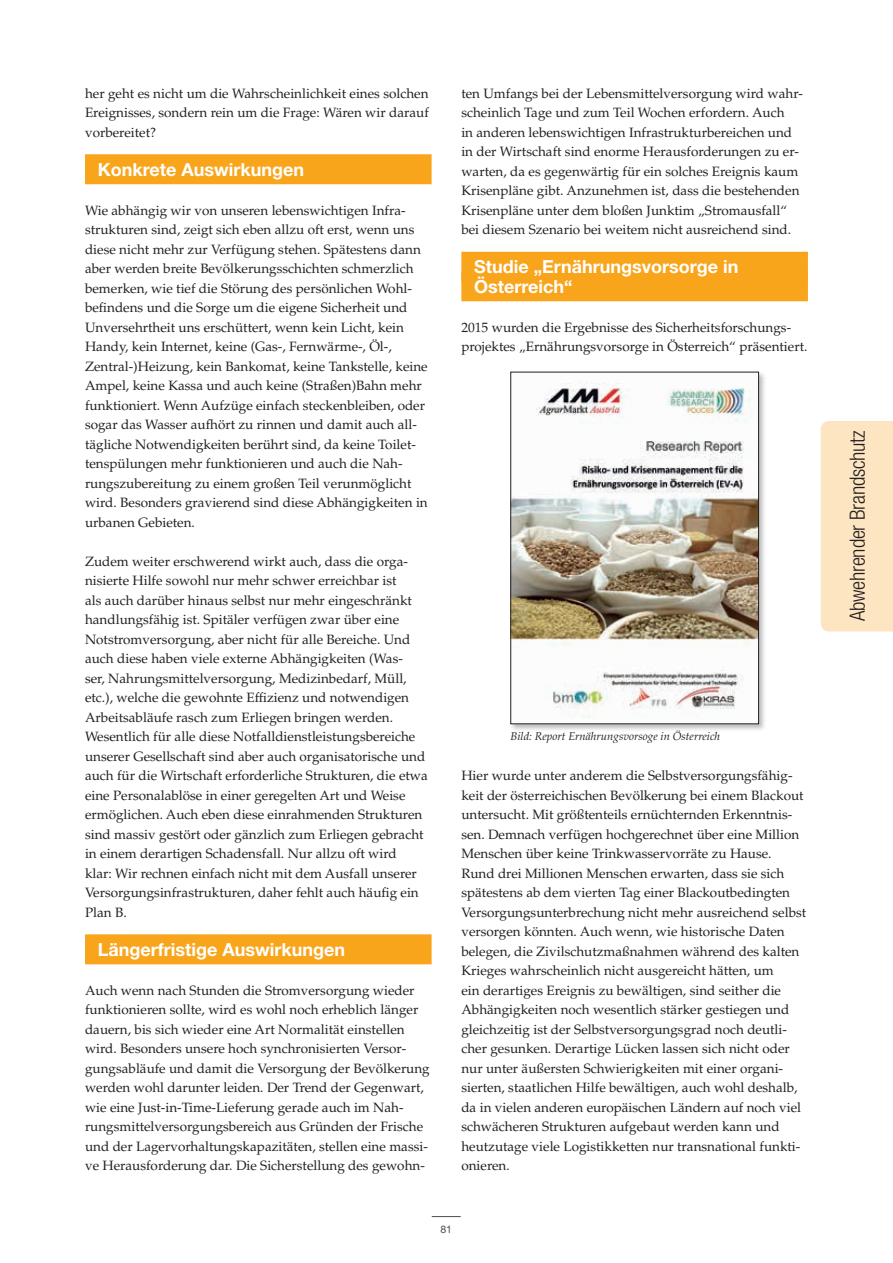
<style>
.page{position:relative;width:893px;height:1263px;background:#fff}
.page>*{position:absolute;margin:0;border:0;box-sizing:border-box;transform-origin:0 0}
.t1{font:300 condensed 21px "Helvetica Neue LT Std";letter-spacing:-.01em;color:#231f20}
.Headline_3_orange{font:700 18px "Helvetica Neue LT Std";color:#fff}
.fliesstext{font:13.5px/19.5px "Palatino LT Std";color:#231f20}
.BU{font:italic 11.25px "Palatino LT Std";color:#231f20}
.t2{font:10.5px "Helvetica Neue LT Std";color:#4b4c4d}
</style>
<div class="page">
<div style="left:85px;top:154px;width:347px;height:30px;background:#f9a51b"></div>
<div style="left:85px;top:934px;width:347px;height:30px;background:#f9a51b"></div>
<div style="left:461px;top:252px;width:347px;height:30px;background:#f9a51b"></div>
<div style="left:461px;top:271px;width:347px;height:30px;background:#f9a51b"></div>
<svg style="left:432px;top:1216px;width:29px;height:1px"></svg>
<div style="left:509px;top:370px;width:257px;height:361px;background:#231f20;opacity:.3"></div>
<img style="left:512px;top:374px;width:245px;height:348px">
<div style="left:510px;top:372px;width:249px;height:352px;border:1px solid #231f20"></div>
<div style="left:821px;top:421px;width:72px;height:210px;background:#fee5c1"></div>
<p class="fliesstext" style="left:85px;top:83px;width:345px;text-align:justify">her geht es nicht um die Wahrscheinlichkeit eines solchen Ereignisses, sondern rein um die Frage: Wären wir darauf vorbereitet?</p>
<p class="Headline_3_orange" style="left:98px;top:158px;width:208px">Konkrete Auswirkungen</p>
<p class="fliesstext" style="left:85px;top:200px;width:344px">Wie abhängig wir von unseren lebenswichtigen Infra&shy;strukturen sind, zeigt sich eben allzu oft erst, wenn uns diese nicht mehr zur Verfügung stehen. Spätestens dann aber werden breite Bevölkerungsschichten schmerzlich bemerken, wie tief die Störung des persönlichen Wohl&shy;befindens und die Sorge um die eigene Sicherheit und Unversehrtheit uns erschüttert, wenn kein Licht, kein Handy, kein Internet, keine (Gas-, Fernwärme-, Öl-, Zentral-)Heizung, kein Bankomat, keine Tankstelle, keine Ampel, keine Kassa und auch keine (Straßen)Bahn mehr funktioniert. Wenn Aufzüge einfach steckenbleiben, oder sogar das Wasser aufhört zu rinnen und damit auch all&shy;tägliche Notwendigkeiten berührt sind, da keine Toilet&shy;tenspülungen mehr funktionieren und auch die Nah&shy;rungszubereitung zu einem großen Teil verunmöglicht wird. Besonders gravierend sind diese Abhängigkeiten in urbanen Gebieten.</p>
<p class="fliesstext" style="left:85px;top:551px;width:344px">Zudem weiter erschwerend wirkt auch, dass die orga&shy;nisierte Hilfe sowohl nur mehr schwer erreichbar ist<br>als auch darüber hinaus selbst nur mehr eingeschränkt handlungsfähig ist. Spitäler verfügen zwar über eine Notstromversorgung, aber nicht für alle Bereiche. Und auch diese haben viele externe Abhängigkeiten (Was-<br>ser, Nahrungsmittelversorgung, Medizinbedarf, Müll, etc.), welche die gewohnte Effizienz und notwendigen Arbeitsabläufe rasch zum Erliegen bringen werden.<br>Wesentlich für alle diese Notfalldienstleistungsbereiche unserer Gesellschaft sind aber auch organisatorische und auch für die Wirtschaft erforderliche Strukturen, die etwa eine Personalablöse in einer geregelten Art und Weise ermöglichen. Auch eben diese einrahmenden Strukturen sind massiv gestört oder gänzlich zum Erliegen gebracht in einem derartigen Schadensfall. Nur allzu oft wird<br>klar: Wir rechnen einfach nicht mit dem Ausfall unserer Versorgungsinfrastrukturen, daher fehlt auch häufig ein Plan B.</p>
<p class="Headline_3_orange" style="left:98px;top:938px;width:249px">Längerfristige Auswirkungen</p>
<p class="fliesstext" style="left:85px;top:980px;width:346px">Auch wenn nach Stunden die Stromversorgung wieder funktionieren sollte, wird es wohl noch erheblich länger dauern, bis sich wieder eine Art Normalität einstellen wird. Besonders unsere hoch synchronisierten Versor&shy;gungsabläufe und damit die Versorgung der Bevölkerung werden wohl darunter leiden. Der Trend der Gegenwart, wie eine Just-in-Time-Lieferung gerade auch im Nah&shy;rungsmittelversorgungsbereich aus Gründen der Frische und der Lagervorhaltungskapazitäten, stellen eine massi&shy;ve Herausforderung dar. Die Sicherstellung des gewohn-</p>
<p class="fliesstext" style="left:461px;top:83px;width:343px">ten Umfangs bei der Lebensmittelversorgung wird wahr&shy;scheinlich Tage und zum Teil Wochen erfordern. Auch<br>in anderen lebenswichtigen Infrastrukturbereichen und in der Wirtschaft sind enorme Herausforderungen zu er&shy;warten, da es gegenwärtig für ein solches Ereignis kaum Krisenpläne gibt. Anzunehmen ist, dass die bestehenden Krisenpläne unter dem bloßen Junktim „Stromausfall“ bei diesem Szenario bei weitem nicht ausreichend sind.</p>
<p class="Headline_3_orange" style="left:474px;top:255px;width:266px">Studie „Ernährungsvorsorge in</p>
<p class="Headline_3_orange" style="left:474px;top:275px;width:100px">Österreich“</p>
<p class="fliesstext" style="left:461px;top:317px;width:348px">2015 wurden die Ergebnisse des Sicherheitsforschungs&shy;projektes „Ernährungsvorsorge in Österreich“ präsentiert.</p>
<p class="BU" style="left:510px;top:730px;width:211px">Bild: Report Ernährungsvorsoge in Österreich</p>
<p class="fliesstext" style="left:461px;top:766px;width:346px">Hier wurde unter anderem die Selbstversorgungsfähig&shy;keit der österreichischen Bevölkerung bei einem Blackout untersucht. Mit größtenteils ernüchternden Erkenntnis&shy;sen. Demnach verfügen hochgerechnet über eine Million Menschen über keine Trinkwasservorräte zu Hause.<br>Rund drei Millionen Menschen erwarten, dass sie sich spätestens ab dem vierten Tag einer Blackoutbedingten Versorgungsunterbrechung nicht mehr ausreichend selbst versorgen könnten. Auch wenn, wie historische Daten belegen, die Zivilschutzmaßnahmen während des kalten Krieges wahrscheinlich nicht ausgereicht hätten, um<br>ein derartiges Ereignis zu bewältigen, sind seither die Abhängigkeiten noch wesentlich stärker gestiegen und gleichzeitig ist der Selbstversorgungsgrad noch deutli&shy;cher gesunken. Derartige Lücken lassen sich nicht oder nur unter äußersten Schwierigkeiten mit einer organi&shy;sierten, staatlichen Hilfe bewältigen, auch wohl deshalb, da in vielen anderen europäischen Ländern auf noch viel schwächeren Strukturen aufgebaut werden kann und heutzutage viele Logistikketten nur transnational funkti&shy;onieren.</p>
<p class="t2" style="left:440px;top:1223px;width:13px">81</p>
<p class="t1" style="left:845px;top:621px;width:192px;rotate:-90deg">Abwehrender Brandschutz</p>
</div>
